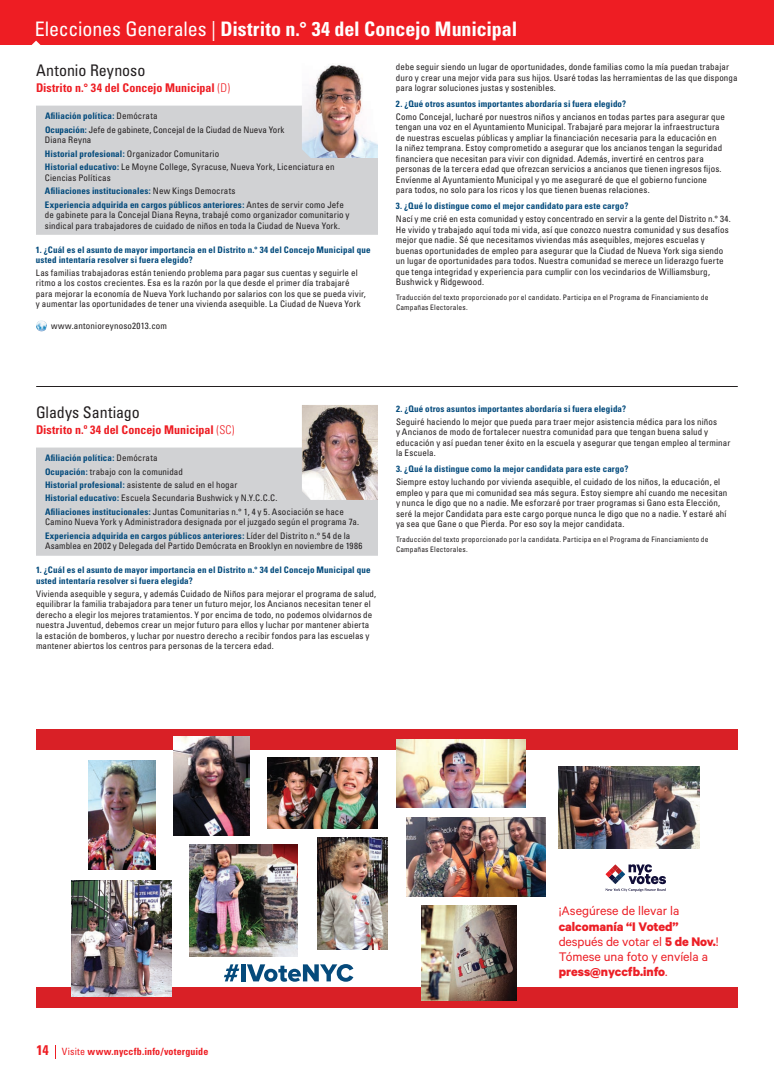
<style>
.page{position:relative;width:774px;height:1080px;background:#fff}
.page>*{position:absolute;margin:0;border:0;box-sizing:border-box;transform-origin:0 0}
.t1{font:700 condensed 20px "Univers";letter-spacing:-.005em;color:#fff}
.t2{font:condensed 16px "Univers";color:#231f20}
.t3{font:700 14px/15.2px "Calibre";color:#ec1f26}
.t4{font:14px "Calibre";color:#ec1f26}
.t5{font:700 condensed 12px "Univers";color:#ee1d23}
.t6{font:700 condensed 10px "Univers";letter-spacing:.01em;color:#ee1d23}
.t7{font:condensed 9px/10.5px "Univers";letter-spacing:.01em;color:#231f20}
.t8{font:700 condensed 9px/13.5px "Univers";letter-spacing:.015em;color:#01497b}
.t9{font:condensed 7.5px/9.5px "Univers";letter-spacing:.02em;color:#231f20}
.s1{font-weight:400}
.s2{font-weight:300}
.s3{font-weight:700;color:#01497b}
.s4{font-weight:400;color:#231f20}
.s5{font-size:14px}
</style>
<div class="page">
<svg style="left:55px;top:1045px;width:1px;height:14px"></svg>
<hr style="left:36px;top:386px;width:702px;height:1px;background:#231f20">
<div style="left:0;top:0;width:774px;height:45px;background:#ee1d23"></div>
<div style="left:36px;top:106px;width:342px;height:129px;background:#d1d2d4"></div>
<svg style="left:36px;top:320px;width:11px;height:11px"></svg>
<img style="left:302px;top:63px;width:76px;height:95px">
<div style="left:36px;top:448px;width:342px;height:108px;background:#d1d2d4"></div>
<img style="left:302px;top:405px;width:76px;height:95px">
<div style="left:36px;top:729px;width:702px;height:21px;background:#d92026"></div>
<div style="left:36px;top:987px;width:702px;height:21px;background:#d92026"></div>
<svg style="left:606px;top:864px;width:60px;height:28px"></svg>
<img style="left:72px;top:880px;width:99px;height:116px">
<img style="left:267px;top:758px;width:110px;height:70px">
<img style="left:421px;top:905px;width:96px;height:96px">
<img style="left:317px;top:837px;width:70px;height:112px">
<img style="left:174px;top:737px;width:75px;height:98px">
<img style="left:190px;top:845px;width:108px;height:111px">
<img style="left:559px;top:766px;width:141px;height:83px">
<img style="left:88px;top:760px;width:68px;height:110px">
<img style="left:396px;top:739px;width:130px;height:68px">
<svg style="left:224px;top:964px;width:15px;height:17px"></svg>
<div style="left:241px;top:964px;width:5px;height:17px;background:#054a7b"></div>
<svg style="left:247px;top:964px;width:106px;height:18px"></svg>
<img style="left:407px;top:817px;width:138px;height:79px">
<h1 class="t1" style="left:35px;top:17px;width:484px"><span class="s1">Elecciones Generales |</span> Distrito n.° 34 del Concejo Municipal</h1>
<h2 class="t2" style="left:36px;top:60px;width:111px">Antonio Reynoso</h2>
<h3 class="t5" style="left:36px;top:81px;width:196px">Distrito n.° 34 del Concejo Municipal <span class="s2">(D)</span></h3>
<p class="t7" style="left:45px;top:109px;width:241px;line-height:13.5px"><span class="s3">Afiliación política:</span> Demócrata<br><span class="s3">Ocupación:</span> Jefe de gabinete, Concejal de la Ciudad de Nueva York</p>
<p class="t7" style="left:45px;top:133px;width:291px;line-height:13.5px">Diana Reyna<br><span class="s3">Historial profesional:</span> Organizador Comunitario<br><span class="s3">Historial educativo:</span> Le Moyne College, Syracuse, Nueva York, Licenciatura en</p>
<p class="t8" style="left:45px;top:171px;width:300px"><span class="s4">Ciencias Políticas<br></span>Afiliaciones institucionales: <span class="s4">New Kings Democrats<br></span>Experiencia adquirida en cargos públicos anteriores: <span class="s4">Antes de servir como Jefe</span></p>
<p class="t7" style="left:45px;top:209px;width:306px">de gabinete para la Concejal Diana Reyna, trabajé como organizador comunitario y sindical para trabajadores de cuidado de niños en toda la Ciudad de Nueva York.</p>
<p class="t8" style="left:36px;top:244px;width:336px;line-height:10.5px">1. ¿Cuál es el asunto de mayor importancia en el Distrito n.° 34 del Concejo Municipal que usted intentaría resolver si fuera elegido?</p>
<p class="t7" style="left:36px;top:267px;width:331px">Las familias trabajadoras están teniendo problema para pagar sus cuentas y seguirle el ritmo a los costos crecientes. Esa es la razón por la que desde el primer día trabajaré para mejorar la economía de Nueva York luchando por salarios con los que se pueda vivir, y aumentar las oportunidades de tener una vivienda asequible. La Ciudad de Nueva York</p>
<p class="t7" style="left:396px;top:62px;width:343px">debe seguir siendo un lugar de oportunidades, donde familias como la mía puedan trabajar duro y crear una mejor vida para sus hijos. Usaré todas las herramientas de las que disponga para lograr soluciones justas y sostenibles.</p>
<p class="t8" style="left:396px;top:97px;width:232px">2. ¿Qué otros asuntos importantes abordaría si fuera elegido?</p>
<p class="t7" style="left:396px;top:111px;width:330px">Como Concejal, lucharé por nuestros niños y ancianos en todas partes para asegurar que tengan una voz en el Ayuntamiento Municipal. Trabajaré para mejorar la infraestructura de nuestras escuelas públicas y ampliar la financiación necesaria para la educación en la niñez temprana. Estoy comprometido a asegurar que los ancianos tengan la seguridad financiera que necesitan para vivir con dignidad. Además, invertiré en centros para personas de la tercera edad que ofrezcan servicios a ancianos que tienen ingresos fijos.<br>Envíenme al Ayuntamiento Municipal y yo me aseguraré de que el gobierno funcione para todos, no solo para los ricos y los que tienen buenas relaciones.</p>
<p class="t8" style="left:396px;top:199px;width:234px">3. ¿Qué lo distingue como el mejor candidato para este cargo?</p>
<p class="t7" style="left:396px;top:214px;width:336px">Nací y me crié en esta comunidad y estoy concentrado en servir a la gente del Distrito n.° 34.<br>He vivido y trabajado aquí toda mi vida, así que conozco nuestra comunidad y sus desafíos mejor que nadie. Sé que necesitamos viviendas más asequibles, mejores escuelas y buenas oportunidades de empleo para asegurar que la Ciudad de Nueva York siga siendo un lugar de oportunidades para todos. Nuestra comunidad se merece un liderazgo fuerte que tenga integridad y experiencia para cumplir con los vecindarios de Williamsburg, Bushwick y Ridgewood.</p>
<p class="t9" style="left:396px;top:293px;width:314px">Traducción del texto proporcionado por el candidato. Participa en el Programa de Financiamiento de<br>Campañas Electorales.</p>
<p class="t7" style="left:51px;top:321px;width:118px">www.antonioreynoso2013.com</p>
<h2 class="t2" style="left:36px;top:402px;width:105px">Gladys Santiago</h2>
<h3 class="t5" style="left:36px;top:423px;width:200px">Distrito n.º 34 del Concejo Municipal <span class="s2">(SC)</span></h3>
<p class="t7" style="left:45px;top:451px;width:300px;line-height:13.5px"><span class="s3">Afiliación política:</span> Demócrata<br><span class="s3">Ocupación:</span> trabajo con la comunidad<br><span class="s3">Historial profesional:</span> asistente de salud en el hogar<br><span class="s3">Historial educativo:</span> Escuela Secundaria Bushwick y N.Y.C.C.C.<br><span class="s3">Afiliaciones institucionales:</span> Juntas Comunitarias n.° 1, 4 y 5. Asociación se hace</p>
<p class="t7" style="left:45px;top:515px;width:316px;line-height:13.5px">Camino Nueva York y Administradora designada por el juzgado según el programa 7a.<br><span class="s3">Experiencia adquirida en cargos públicos anteriores:</span> Líder del Distrito n.° 54 de la</p>
<p class="t7" style="left:45px;top:541px;width:319px">Asamblea en 2002 y Delegada del Partido Demócrata en Brooklyn en noviembre de 1986</p>
<p class="t8" style="left:36px;top:565px;width:336px;line-height:10.5px">1. ¿Cuál es el asunto de mayor importancia en el Distrito n.° 34 del Concejo Municipal que usted intentaría resolver si fuera elegida?</p>
<p class="t7" style="left:36px;top:588px;width:342px">Vivienda asequible y segura, y además Cuidado de Niños para mejorar el programa de salud, equilibrar la familia trabajadora para tener un futuro mejor, los Ancianos necesitan tener el derecho a elegir los mejores tratamientos. Y por encima de todo, no podemos olvidarnos de nuestra Juventud, debemos crear un mejor futuro para ellos y luchar por mantener abierta la estación de bomberos, y luchar por nuestro derecho a recibir fondos para las escuelas y mantener abiertos los centros para personas de la tercera edad.</p>
<p class="t8" style="left:396px;top:402px;width:232px">2. ¿Qué otros asuntos importantes abordaría si fuera elegida?</p>
<p class="t7" style="left:396px;top:416px;width:336px">Seguiré haciendo lo mejor que pueda para traer mejor asistencia médica para los niños<br>y Ancianos de modo de fortalecer nuestra comunidad para que tengan buena salud y educación y así puedan tener éxito en la escuela y asegurar que tengan empleo al terminar la Escuela.</p>
<p class="t8" style="left:396px;top:462px;width:234px">3. ¿Qué la distingue como la mejor candidata para este cargo?</p>
<p class="t7" style="left:396px;top:477px;width:333px">Siempre estoy luchando por vivienda asequible, el cuidado de los niños, la educación, el empleo y para que mi comunidad sea más segura. Estoy siempre ahí cuando me necesitan y nunca le digo que no a nadie. Me esforzaré por traer programas si Gano esta Elección, seré la mejor Candidata para este cargo porque nunca le digo que no a nadie. Y estaré ahí ya sea que Gane o que Pierda. Por eso soy la mejor candidata.</p>
<p class="t9" style="left:396px;top:535px;width:314px">Traducción del texto proporcionado por la candidata. Participa en el Programa de Financiamiento de<br>Campañas Electorales.</p>
<p class="t6" style="left:36px;top:1045px;width:173px"><span class="s5">14</span> <span class="s1">Visite</span> www.nyccfb.info/voterguide</p>
<h3 class="t4" style="left:559px;top:903px;width:122px">¡Asegúrese de llevar la</h3>
<h3 class="t3" style="left:559px;top:918px;width:162px">calcomanía “I Voted” <span class="s1">después de votar el</span> 5 de Nov.<span class="s1">!<br>Tómese una foto y envíela a </span>press@nyccfb.info<span class="s1">.</span></h3>
</div>
